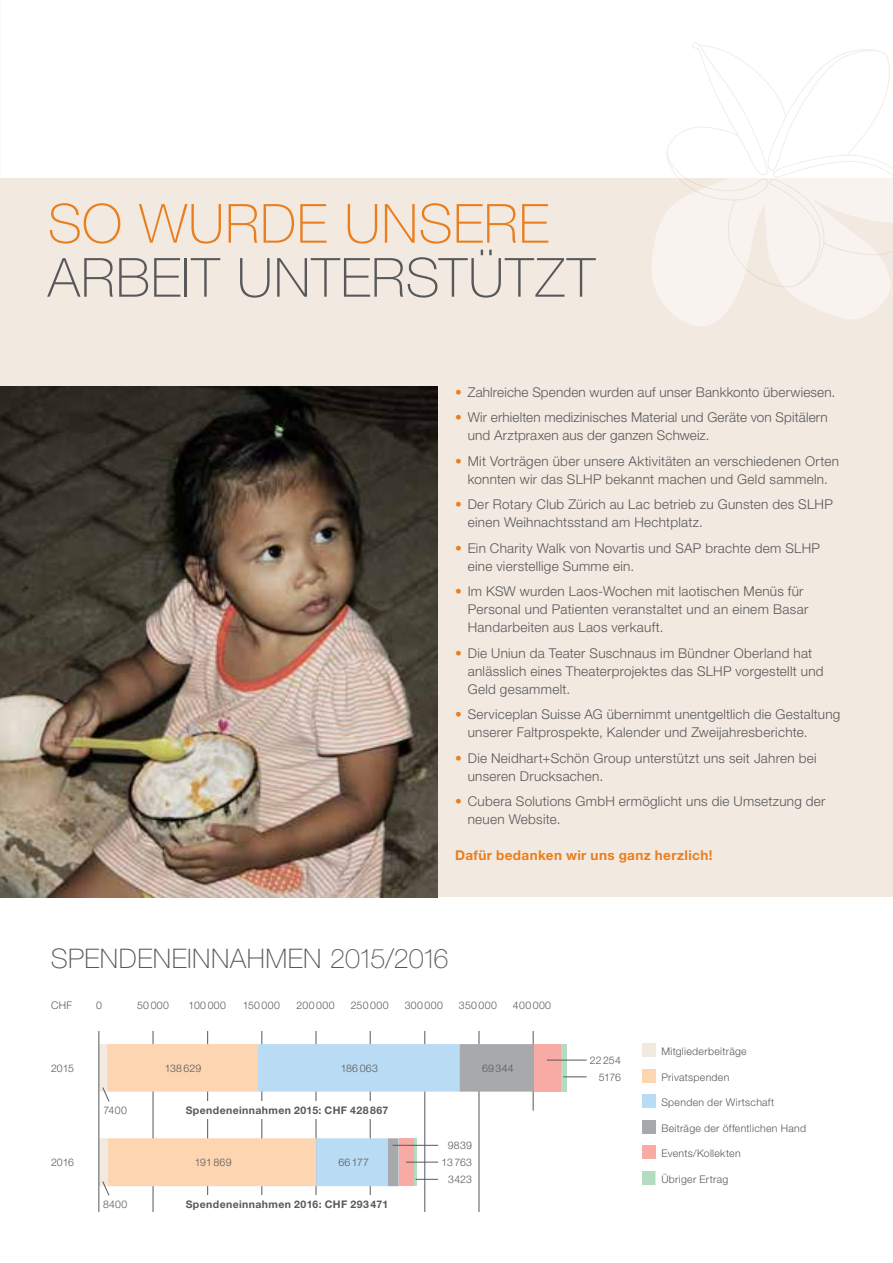
<style>
.page{position:relative;width:893px;height:1263px;background:#fff}
.page>*{position:absolute;margin:0;border:0;box-sizing:border-box;transform-origin:0 0}
.t1{font:100 54px "Helvetica Neue LT Std";letter-spacing:.02em;color:#57585a}
.t2{font:100 54px "Helvetica Neue LT Std";letter-spacing:.015em;color:#ea7e1d}
.t3{font:100 27px "Helvetica Neue LT Std";letter-spacing:.01em;color:#57585a}
.t4{font:300 13.5px/18px "Helvetica Neue LT Std";letter-spacing:.02em;color:#57585a}
.t5{font:700 13.5px "Helvetica Neue LT Std";letter-spacing:.03em;color:#ea7e1d}
.t6{font:300 10.5px "Helvetica Neue LT Std";letter-spacing:.03em;color:#57585a}
.t7{font:700 10.5px "Helvetica Neue LT Std";letter-spacing:.04em;color:#57585a}
.t8{font:300 10.5px/17px "Helvetica Neue LT Std";letter-spacing:-.01em;color:#57585a;text-align:right}
.t9{font:300 10.5px/17px "Helvetica Neue LT Std";letter-spacing:.005em;color:#57585a;text-align:right}
.s1{color:#ea7e1d}
</style>
<div class="page">
<hr style="left:153px;top:1032px;width:1px;height:180px;background:#57585a">
<hr style="left:207px;top:1032px;width:1px;height:180px;background:#57585a">
<hr style="left:262px;top:1032px;width:1px;height:180px;background:#57585a">
<hr style="left:316px;top:1032px;width:1px;height:180px;background:#57585a">
<hr style="left:370px;top:1032px;width:1px;height:180px;background:#57585a">
<hr style="left:425px;top:1032px;width:1px;height:180px;background:#57585a">
<hr style="left:479px;top:1032px;width:1px;height:180px;background:#57585a">
<hr style="left:533px;top:1032px;width:1px;height:79px;background:#57585a">
<hr style="left:99px;top:1032px;width:1px;height:180px;background:#57585a">
<div style="left:535px;top:1044px;width:26px;height:48px;background:#f8aaa5"></div>
<div style="left:561px;top:1044px;width:6px;height:48px;background:#b3dcc0"></div>
<div style="left:0;top:179px;width:893px;height:718px;background:#f2e9e0"></div>
<img style="left:0;top:387px;width:438px;height:510px">
<svg style="left:600px;top:178px;width:290px;height:148px"></svg>
<svg style="left:666px;top:42px;width:224px;height:247px"></svg>
<svg style="left:665px;top:44px;width:228px;height:242px"></svg>
<svg style="left:642px;top:1044px;width:13px;height:13px"></svg>
<svg style="left:642px;top:1069px;width:13px;height:13px"></svg>
<svg style="left:642px;top:1095px;width:13px;height:13px"></svg>
<svg style="left:642px;top:1120px;width:13px;height:13px"></svg>
<svg style="left:642px;top:1146px;width:13px;height:13px"></svg>
<svg style="left:642px;top:1171px;width:14px;height:13px"></svg>
<div style="left:186px;top:1195px;width:202px;height:17px;background:#fff"></div>
<hr style="left:547px;top:1060px;width:40px;height:1px;background:#57585a">
<svg style="left:563px;top:1076px;width:24px;height:1px"></svg>
<svg style="left:99px;top:1044px;width:436px;height:152px"></svg>
<hr style="left:406px;top:1162px;width:32px;height:1px;background:#57585a">
<hr style="left:392px;top:1145px;width:46px;height:1px;background:#57585a">
<h1 class="t2" style="left:48px;top:193px;width:503px">SO WURDE UNSERE</h1>
<h1 class="t1" style="left:48px;top:247px;width:549px">ARBEIT UNTERSTÜTZT</h1>
<p class="t4" style="left:455px;top:382px;width:382px"><span class="s1">•</span> Zahlreiche Spenden wurden auf unser Bankkonto überwiesen.</p>
<p class="t4" style="left:468px;top:408px;width:361px;text-indent:-13px"><span class="s1">•</span> Wir erhielten medizinisches Material und Geräte von Spitälern und Arztpraxen aus der ganzen Schweiz.</p>
<p class="t4" style="left:455px;top:451px;width:386px;text-align:center"><span class="s1">•</span> Mit Vorträgen über unsere Aktivitäten an verschiedenen Orten konnten wir das SLHP bekannt machen und Geld sammeln.</p>
<p class="t4" style="left:468px;top:495px;width:367px;text-indent:-13px"><span class="s1">•</span> Der Rotary Club Zürich au Lac betrieb zu Gunsten des SLHP einen Weihnachtsstand am Hechtplatz.</p>
<p class="t4" style="left:468px;top:538px;width:354px;text-indent:-13px"><span class="s1">•</span> Ein Charity Walk von Novartis und SAP brachte dem SLHP eine vierstellige Summe ein.</p>
<p class="t4" style="left:468px;top:582px;width:342px;text-indent:-13px"><span class="s1">•</span> Im KSW wurden Laos-Wochen mit laotischen Menüs für<br>Personal und Patienten veranstaltet und an einem Basar<br>Handarbeiten aus Laos verkauft.</p>
<p class="t4" style="left:468px;top:643px;width:357px;text-indent:-13px"><span class="s1">•</span> Die Uniun da Teater Suschnaus im Bündner Oberland hat anlässlich eines Theaterprojektes das SLHP vorgestellt und<br>Geld gesammelt.</p>
<p class="t4" style="left:468px;top:705px;width:374px;text-indent:-13px"><span class="s1">•</span> Serviceplan Suisse AG übernimmt unentgeltlich die Gestaltung unserer Faltprospekte, Kalender und Zweijahresberichte.</p>
<p class="t4" style="left:468px;top:748px;width:350px;text-indent:-13px"><span class="s1">•</span> Die Neidhart+Schön Group unterstützt uns seit Jahren bei unseren Drucksachen.</p>
<p class="t4" style="left:468px;top:792px;width:359px;text-indent:-13px"><span class="s1">•</span> Cubera Solutions GmbH ermöglicht uns die Umsetzung der neuen Website.</p>
<p class="t5" style="left:455px;top:847px;width:259px">Dafür bedanken wir uns ganz herzlich!</p>
<h2 class="t3" style="left:51px;top:942px;width:399px">SPENDENEINNAHMEN 2015/2016</h2>
<p class="t6" style="left:51px;top:999px;width:23px">CHF</p>
<p class="t6" style="left:96px;top:999px;width:7px">0</p>
<p class="t6" style="left:137px;top:999px;width:33px">50000</p>
<p class="t6" style="left:188px;top:999px;width:39px">100000</p>
<p class="t6" style="left:243px;top:999px;width:39px">150000</p>
<p class="t6" style="left:297px;top:999px;width:40px">200000</p>
<p class="t6" style="left:351px;top:999px;width:39px">250000</p>
<p class="t6" style="left:405px;top:999px;width:40px">300000</p>
<p class="t6" style="left:459px;top:999px;width:39px">350000</p>
<p class="t6" style="left:513px;top:999px;width:40px">400000</p>
<p class="t6" style="left:51px;top:1062px;width:25px">2015</p>
<p class="t6" style="left:51px;top:1156px;width:25px">2016</p>
<p class="t6" style="left:104px;top:1103px;width:25px">7400</p>
<p class="t6" style="left:165px;top:1062px;width:38px">138 629</p>
<p class="t6" style="left:341px;top:1062px;width:39px">186 063</p>
<p class="t6" style="left:482px;top:1062px;width:33px">69 344</p>
<p class="t7" style="left:186px;top:1103px;width:204px">Spendeneinnahmen 2015: CHF 428867</p>
<p class="t6" style="left:195px;top:1156px;width:38px">191 869</p>
<p class="t6" style="left:338px;top:1156px;width:32px">66 177</p>
<p class="t6" style="left:448px;top:1139px;width:26px">9839</p>
<p class="t9" style="left:442px;top:1153px;width:32px">13 763<br>3423</p>
<p class="t8" style="left:590px;top:1051px;width:33px">22 254<br>5176</p>
<p class="t6" style="left:661px;top:1045px;width:87px">Mitgliederbeiträge</p>
<p class="t6" style="left:661px;top:1070px;width:70px">Privatspenden</p>
<p class="t6" style="left:661px;top:1096px;width:115px">Spenden der Wirtschaft</p>
<p class="t6" style="left:661px;top:1121px;width:146px">Beiträge der öffentlichen Hand</p>
<p class="t6" style="left:661px;top:1147px;width:81px">Events/Kollekten</p>
<p class="t6" style="left:661px;top:1172px;width:68px">Übriger Ertrag</p>
<p class="t6" style="left:103px;top:1197px;width:26px">8400</p>
<p class="t7" style="left:186px;top:1197px;width:204px">Spendeneinnahmen 2016: CHF 293471</p>
</div>
